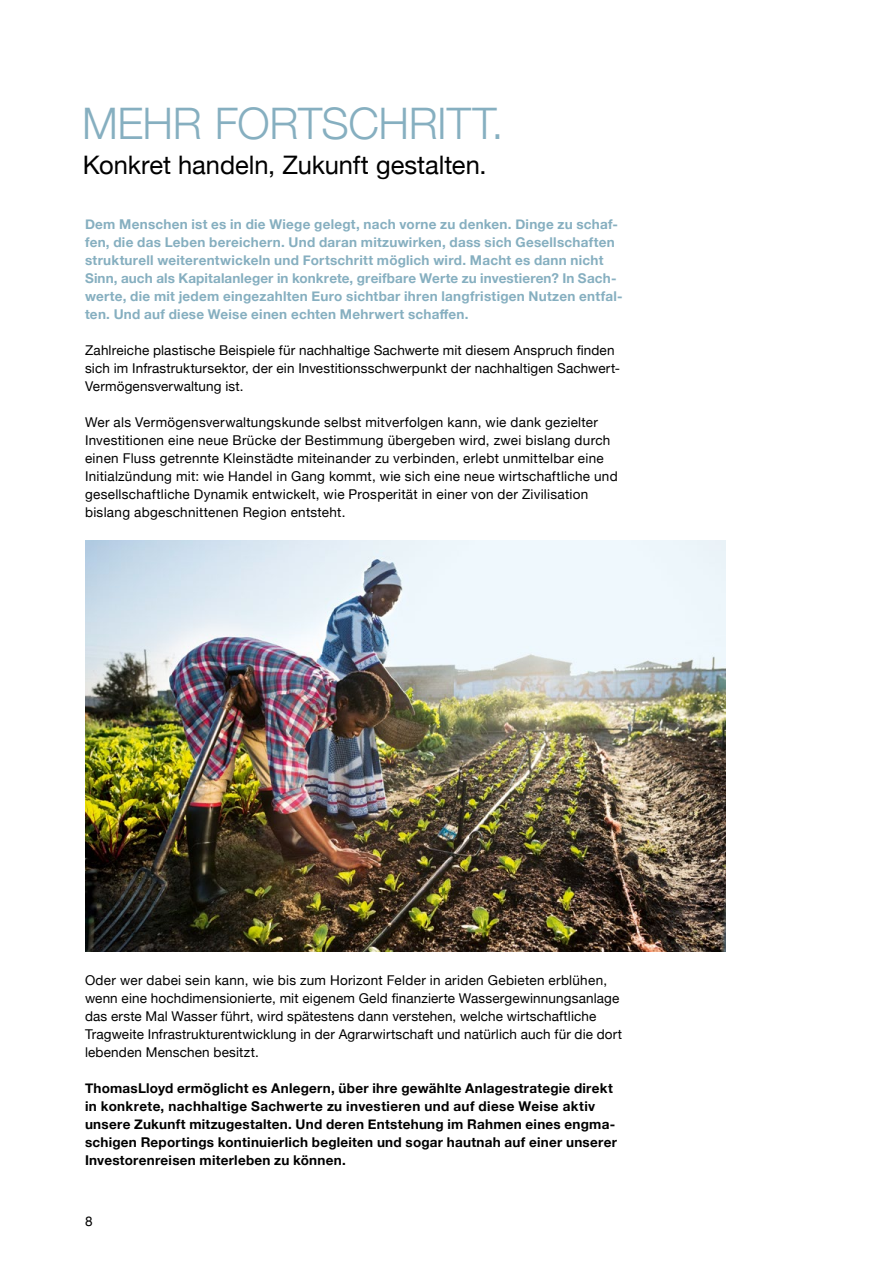
<style>
.page{position:relative;width:893px;height:1263px;background:#fff}
.page>*{position:absolute;margin:0;border:0;box-sizing:border-box;transform-origin:0 0}
.t1{font:300 43.5px "Helvetica Neue";letter-spacing:-.01em;color:#86afc0}
.t2{font:25.5px "Helvetica Neue";letter-spacing:-.005em;color:#000}
.t3{font:13.5px/18px "Helvetica Neue";letter-spacing:.015em;color:#000}
.t4{font:700 13.5px/18px "Helvetica Neue";letter-spacing:.02em;color:#86afc0}
.t5{font:700 13.5px/18px "Helvetica Neue";letter-spacing:.02em;color:#000}
</style>
<div class="page">
<img style="left:85px;top:540px;width:640px;height:411px">
<h1 class="t1" style="left:82px;top:88px;width:423px">MEHR FORTSCHRITT.</h1>
<h2 class="t2" style="left:83px;top:147px;width:405px">Konkret handeln, Zukunft gestalten.</h2>
<p class="t4" style="left:85px;top:216px;width:539px">Dem Menschen ist es in die Wiege gelegt, nach vorne zu denken. Dinge zu schaf&shy;fen, die das Leben bereichern. Und daran mitzuwirken, dass sich Gesellschaften strukturell weiterentwickeln und Fortschritt möglich wird. Macht es dann nicht Sinn, auch als Kapitalanleger in konkrete, greifbare Werte zu investieren? In Sach&shy;werte, die mit jedem eingezahlten Euro sichtbar ihren langfristigen Nutzen entfal&shy;ten. Und auf diese Weise einen echten Mehrwert schaffen.</p>
<p class="t3" style="left:85px;top:342px;width:537px">Zahlreiche plastische Beispiele für nachhaltige Sachwerte mit diesem Anspruch finden sich im Infrastruktursektor, der ein Investitionsschwerpunkt der nachhaltigen Sachwert-<br>Vermögensverwaltung ist.</p>
<p class="t3" style="left:85px;top:414px;width:534px">Wer als Vermögensverwaltungskunde selbst mitverfolgen kann, wie dank gezielter Investitionen eine neue Brücke der Bestimmung übergeben wird, zwei bislang durch einen Fluss getrennte Kleinstädte miteinander zu verbinden, erlebt unmittelbar eine Initialzündung mit: wie Handel in Gang kommt, wie sich eine neue wirtschaftliche und gesellschaftliche Dynamik entwickelt, wie Prosperität in einer von der Zivilisation bislang abgeschnittenen Region entsteht.</p>
<p class="t3" style="left:85px;top:972px;width:539px">Oder wer dabei sein kann, wie bis zum Horizont Felder in ariden Gebieten erblühen, wenn eine hochdimensionierte, mit eigenem Geld finanzierte Wassergewinnungsanlage das erste Mal Wasser führt, wird spätestens dann verstehen, welche wirtschaftliche Tragweite Infrastrukturentwicklung in der Agrarwirtschaft und natürlich auch für die dort lebenden Menschen besitzt.</p>
<p class="t5" style="left:85px;top:1080px;width:533px">ThomasLloyd ermöglicht es Anlegern, über ihre gewählte Anlagestrategie direkt in konkrete, nachhaltige Sachwerte zu investieren und auf diese Weise aktiv unsere Zukunft mitzugestalten. Und deren Entstehung im Rahmen eines engma&shy;schigen Reportings kontinuierlich begleiten und sogar hautnah auf einer unserer Investorenreisen miterleben zu können.</p>
<p class="t3" style="left:85px;top:1213px;width:9px">8</p>
</div>
